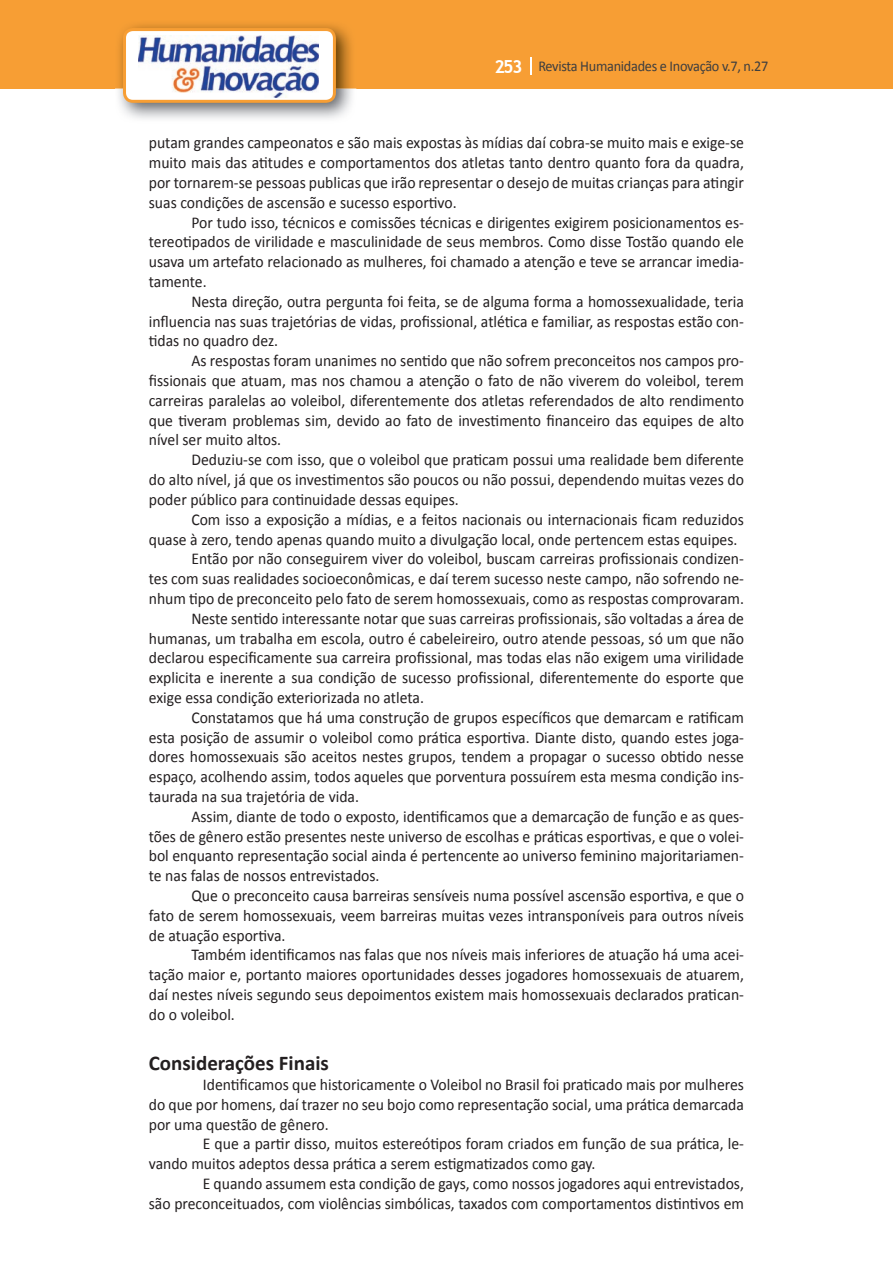
<style>
.page{position:relative;width:893px;height:1263px;background:#fff}
.page>*{position:absolute;margin:0;border:0;box-sizing:border-box;transform-origin:0 0}
.t1{font:700 21px "Calibri";color:#231f20}
.t2{font:16.5px/19.8px "Calibri";color:#231f20;text-align:justify;scale:.95 1}
.t3{font:15px "Calibri";letter-spacing:-.02em;color:#3e3e3f;scale:.95 1}
.s1{font-family:"Trebuchet MS";font-weight:700;font-size:18px;color:#fff}
</style>
<div class="page">
<div style="left:0;top:0;width:893px;height:88px;background:#f79e34"></div>
<svg style="left:530px;top:57px;width:2px;height:18px"></svg>
<img style="left:115px;top:24px;width:241px;height:95px">
<svg style="left:123px;top:28px;width:213px;height:75px"></svg>
<p class="t3" style="left:495px;top:57px;width:290px"><span class="s1">253</span> Revista Humanidades e Inovação v.7, n.27</p>
<p class="t2" style="left:149px;top:133px;width:628px">putam grandes campeonatos e são mais expostas às mídias daí cobra-se muito mais e exige-se muito mais das atitudes e comportamentos dos atletas tanto dentro quanto fora da quadra, por tornarem-se pessoas publicas que irão representar o desejo de muitas crianças para atingir suas condições de ascensão e sucesso esportivo.</p>
<p class="t2" style="left:149px;top:212px;width:628px;text-indent:43px">Por tudo isso, técnicos e comissões técnicas e dirigentes exigirem posicionamentos es&shy;tereotipados de virilidade e masculinidade de seus membros. Como disse Tostão quando ele usava um artefato relacionado as mulheres, foi chamado a atenção e teve se arrancar imedia&shy;tamente.</p>
<p class="t2" style="left:149px;top:292px;width:628px;text-indent:43px">Nesta direção, outra pergunta foi feita, se de alguma forma a homossexualidade, teria influencia nas suas trajetórias de vidas, profissional, atlética e familiar, as respostas estão con&shy;tidas no quadro dez.</p>
<p class="t2" style="left:149px;top:351px;width:628px;text-indent:43px">As respostas foram unanimes no sentido que não sofrem preconceitos nos campos pro&shy;fissionais que atuam, mas nos chamou a atenção o fato de não viverem do voleibol, terem carreiras paralelas ao voleibol, diferentemente dos atletas referendados de alto rendimento que tiveram problemas sim, devido ao fato de investimento financeiro das equipes de alto nível ser muito altos.</p>
<p class="t2" style="left:149px;top:450px;width:628px;text-indent:43px">Deduziu-se com isso, que o voleibol que praticam possui uma realidade bem diferente do alto nível, já que os investimentos são poucos ou não possui, dependendo muitas vezes do poder público para continuidade dessas equipes.</p>
<p class="t2" style="left:191px;top:509px;width:583px">Com isso a exposição a mídias, e a feitos nacionais ou internacionais ficam reduzidos</p>
<p class="t2" style="left:149px;top:529px;width:621px">quase à zero, tendo apenas quando muito a divulgação local, onde pertencem estas equipes.</p>
<p class="t2" style="left:191px;top:549px;width:583px">Então por não conseguirem viver do voleibol, buscam carreiras profissionais condizen-</p>
<p class="t2" style="left:149px;top:569px;width:628px">tes com suas realidades socioeconômicas, e daí terem sucesso neste campo, não sofrendo ne-</p>
<p class="t2" style="left:149px;top:589px;width:628px">nhum tipo de preconceito pelo fato de serem homossexuais, como as respostas comprovaram.</p>
<p class="t2" style="left:191px;top:608px;width:583px">Neste sentido interessante notar que suas carreiras profissionais, são voltadas a área de</p>
<p class="t2" style="left:149px;top:628px;width:628px">humanas, um trabalha em escola, outro é cabeleireiro, outro atende pessoas, só um que não</p>
<p class="t2" style="left:149px;top:648px;width:628px">declarou especificamente sua carreira profissional, mas todas elas não exigem uma virilidade</p>
<p class="t2" style="left:149px;top:668px;width:628px">explicita e inerente a sua condição de sucesso profissional, diferentemente do esporte que</p>
<p class="t2" style="left:149px;top:688px;width:291px">exige essa condição exteriorizada no atleta.</p>
<p class="t2" style="left:191px;top:707px;width:583px">Constatamos que há uma construção de grupos específicos que demarcam e ratificam</p>
<p class="t2" style="left:149px;top:727px;width:628px">esta posição de assumir o voleibol como prática esportiva. Diante disto, quando estes joga-</p>
<p class="t2" style="left:149px;top:747px;width:628px">dores homossexuais são aceitos nestes grupos, tendem a propagar o sucesso obtido nesse</p>
<p class="t2" style="left:149px;top:767px;width:628px">espaço, acolhendo assim, todos aqueles que porventura possuírem esta mesma condição ins-</p>
<p class="t2" style="left:149px;top:787px;width:223px">taurada na sua trajetória de vida.</p>
<p class="t2" style="left:191px;top:806px;width:583px">Assim, diante de todo o exposto, identificamos que a demarcação de função e as ques-</p>
<p class="t2" style="left:149px;top:826px;width:628px">tões de gênero estão presentes neste universo de escolhas e práticas esportivas, e que o volei-</p>
<p class="t2" style="left:149px;top:846px;width:628px">bol enquanto representação social ainda é pertencente ao universo feminino majoritariamen-</p>
<p class="t2" style="left:149px;top:866px;width:244px">te nas falas de nossos entrevistados.</p>
<p class="t2" style="left:191px;top:886px;width:583px">Que o preconceito causa barreiras sensíveis numa possível ascensão esportiva, e que o</p>
<p class="t2" style="left:149px;top:905px;width:628px">fato de serem homossexuais, veem barreiras muitas vezes intransponíveis para outros níveis</p>
<p class="t2" style="left:149px;top:925px;width:145px">de atuação esportiva.</p>
<p class="t2" style="left:191px;top:945px;width:583px">Também identificamos nas falas que nos níveis mais inferiores de atuação há uma acei-</p>
<p class="t2" style="left:149px;top:965px;width:628px">tação maior e, portanto maiores oportunidades desses jogadores homossexuais de atuarem,</p>
<p class="t2" style="left:149px;top:985px;width:628px">daí nestes níveis segundo seus depoimentos existem mais homossexuais declarados pratican-</p>
<p class="t2" style="left:149px;top:1004px;width:92px">do o voleibol.</p>
<p class="t1" style="left:149px;top:1050px;width:182px">Considerações Finais</p>
<p class="t2" style="left:149px;top:1075px;width:628px;text-indent:54px">Identificamos que historicamente o Voleibol no Brasil foi praticado mais por mulheres do que por homens, daí trazer no seu bojo como representação social, uma prática demarcada por uma questão de gênero.</p>
<p class="t2" style="left:149px;top:1134px;width:628px;text-indent:54px">E que a partir disso, muitos estereótipos foram criados em função de sua prática, le&shy;vando muitos adeptos dessa prática a serem estigmatizados como gay.</p>
<p class="t2" style="left:149px;top:1174px;width:628px;text-align:right">E quando assumem esta condição de gays, como nossos jogadores aqui entrevistados,<br>são preconceituados, com violências simbólicas, taxados com comportamentos distintivos em</p>
</div>
